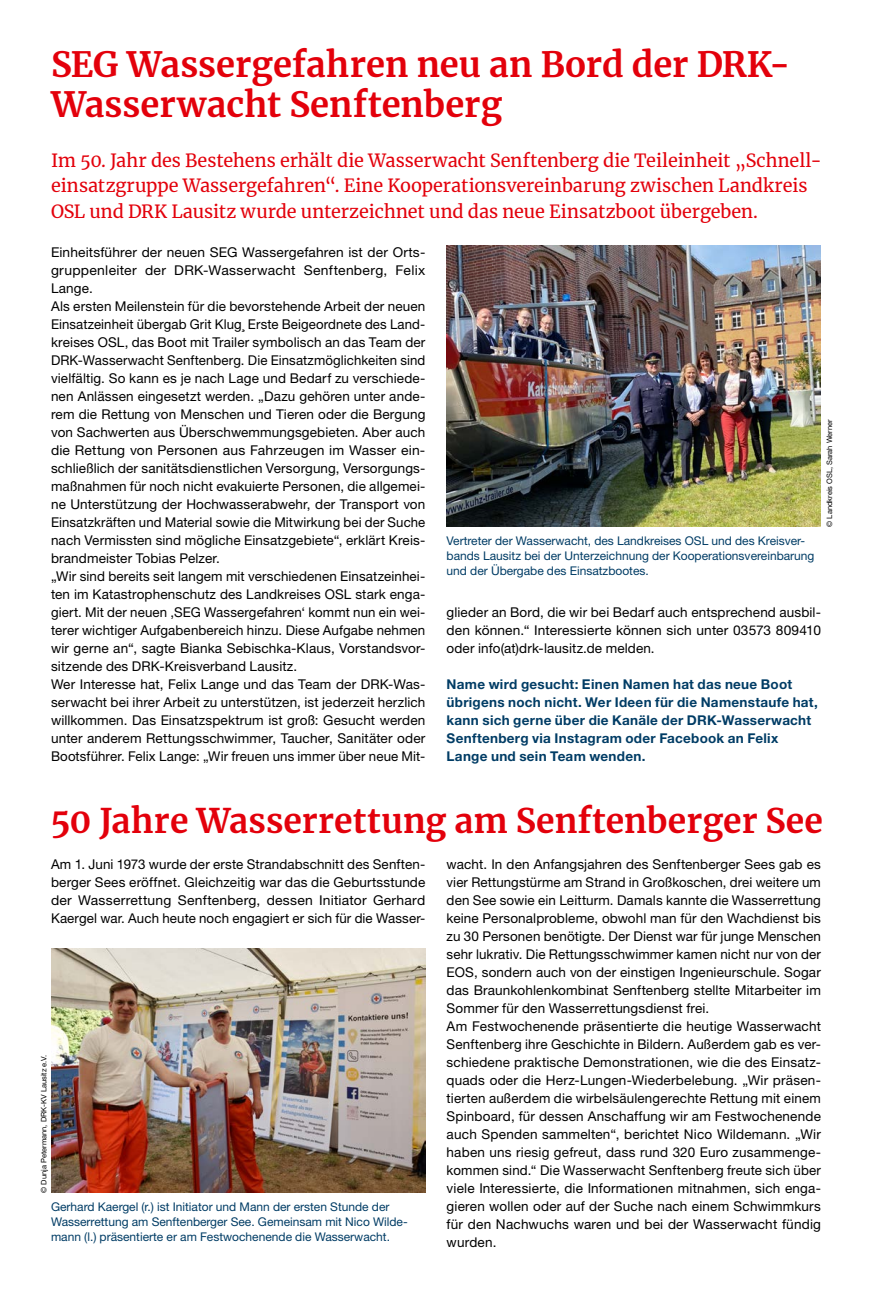
<style>
.page{position:relative;width:872px;height:1297px;background:#fff}
.page>*{position:absolute;margin:0;border:0;box-sizing:border-box;transform-origin:0 0}
.MGB_Headline_23{font:700 34.5px/40.5px "Merriweather";color:#e3000b}
.MGB_Headline_23-2{font:700 33.6px "Merriweather";letter-spacing:.005em;color:#e3000b}
.MGB_Subline{font:18px/25.5px "Merriweather";letter-spacing:-.005em;color:#e3000b}
.MGB_Copy{font:13.5px/18px "Helvetica Neue LT Pro";letter-spacing:.01em;color:#000;text-align:justify}
.MGB_Info{font:700 13.5px/18px "Helvetica Neue LT Pro";letter-spacing:.02em;color:#003c65}
.MGB_BU{font:12px/15px "Helvetica Neue LT Pro";color:#003c65}
.MGB_Fotocredits{font:7.5px "Helvetica Neue LT Pro";color:#000}
</style>
<div class="page">
<img style="left:51px;top:949px;width:374px;height:244px">
<img style="left:446px;top:246px;width:375px;height:281px">
<p class="MGB_Headline_23" style="left:51px;top:43px;width:741px">SEG Wassergefahren neu an Bord der DRK-<br>Wasserwacht Senftenberg</p>
<p class="MGB_Subline" style="left:51px;top:147px;width:768px">Im 50. Jahr des Bestehens erhält die Wasserwacht Senftenberg die Teileinheit „Schnell&shy;einsatzgruppe Wassergefahren“. Eine Kooperationsvereinbarung zwischen Landkreis<br>OSL und DRK Lausitz wurde unterzeichnet und das neue Einsatzboot übergeben.</p>
<p class="MGB_Copy" style="left:51px;top:242px;width:376px">Einheitsführer der neuen SEG Wassergefahren ist der Orts&shy;gruppenleiter der DRK-Wasserwacht Senftenberg, Felix Lange.</p>
<p class="MGB_Copy" style="left:51px;top:296px;width:376px">Als ersten Meilenstein für die bevorstehende Arbeit der neuen Einsatzeinheit übergab Grit Klug¸ Erste Beigeordnete des Land&shy;kreises OSL, das Boot mit Trailer symbolisch an das Team der DRK-Wasserwacht Senftenberg. Die Einsatzmöglichkeiten sind vielfältig. So kann es je nach Lage und Bedarf zu verschiede&shy;nen Anlässen eingesetzt werden. „Dazu gehören unter ande&shy;rem die Rettung von Menschen und Tieren oder die Bergung von Sachwerten aus Überschwemmungsgebieten. Aber auch die Rettung von Personen aus Fahrzeugen im Wasser ein&shy;schließlich der sanitätsdienstlichen Versorgung, Versorgungs&shy;maßnahmen für noch nicht evakuierte Personen, die allgemei&shy;ne Unterstützung der Hochwasserabwehr, der Transport von Einsatzkräften und Material sowie die Mitwirkung bei der Suche nach Vermissten sind mögliche Einsatzgebiete“, erklärt Kreis&shy;brandmeister Tobias Pelzer.</p>
<p class="MGB_Copy" style="left:51px;top:566px;width:376px">„Wir sind bereits seit langem mit verschiedenen Einsatzeinhei&shy;ten im Katastrophenschutz des Landkreises OSL stark enga&shy;giert. Mit der neuen ‚SEG Wassergefahren‘ kommt nun ein wei&shy;terer wichtiger Aufgabenbereich hinzu. Diese Aufgabe nehmen wir gerne an“, sagte Bianka Sebischka-Klaus, Vorstandsvor&shy;sitzende des DRK-Kreisverband Lausitz.</p>
<p class="MGB_Copy" style="left:51px;top:674px;width:376px">Wer Interesse hat, Felix Lange und das Team der DRK-Was&shy;serwacht bei ihrer Arbeit zu unterstützen, ist jederzeit herzlich willkommen. Das Einsatzspektrum ist groß: Gesucht werden unter anderem Rettungsschwimmer, Taucher, Sanitäter oder Bootsführer. Felix Lange: „Wir freuen uns immer über neue Mit-</p>
<p class="MGB_Fotocredits" style="left:825px;top:527px;width:109px;rotate:-90deg">© Landkreis OSL, Sarah Werner</p>
<p class="MGB_BU" style="left:446px;top:532px;width:369px">Vertreter der Wasserwacht, des Landkreises OSL und des Kreisver&shy;bands Lausitz bei der Unterzeichnung der Kooperationsvereinbarung und der Übergabe des Einsatzbootes.</p>
<p class="MGB_Copy" style="left:446px;top:602px;width:376px">glieder an Bord, die wir bei Bedarf auch entsprechend ausbil&shy;den können.“ Interessierte können sich unter 03573 809410 oder info(at)drk-lausitz.de melden.</p>
<p class="MGB_Info" style="left:446px;top:674px;width:373px">Name wird gesucht: Einen Namen hat das neue Boot übrigens noch nicht. Wer Ideen für die Namenstaufe hat, kann sich gerne über die Kanäle der DRK-Wasserwacht Senftenberg via Instagram oder Facebook an Felix Lange und sein Team wenden.</p>
<p class="MGB_Headline_23-2" style="left:50px;top:797px;width:774px">50 Jahre Wasserrettung am Senftenberger See</p>
<p class="MGB_Copy" style="left:51px;top:854px;width:376px">Am 1. Juni 1973 wurde der erste Strandabschnitt des Senften&shy;berger Sees eröffnet. Gleichzeitig war das die Geburtsstunde der Wasserrettung Senftenberg, dessen Initiator Gerhard Kaergel war. Auch heute noch engagiert er sich für die Wasser-</p>
<p class="MGB_Copy" style="left:446px;top:854px;width:376px">wacht. In den Anfangsjahren des Senftenberger Sees gab es vier Rettungstürme am Strand in Großkoschen, drei weitere um den See sowie ein Leitturm. Damals kannte die Wasserrettung keine Personalprobleme, obwohl man für den Wachdienst bis zu 30 Personen benötigte. Der Dienst war für junge Menschen sehr lukrativ. Die Rettungsschwimmer kamen nicht nur von der EOS, sondern auch von der einstigen Ingenieurschule. Sogar das Braunkohlenkombinat Senftenberg stellte Mitarbeiter im Sommer für den Wasserrettungsdienst frei.</p>
<p class="MGB_Copy" style="left:446px;top:1016px;width:376px">Am Festwochenende präsentierte die heutige Wasserwacht Senftenberg ihre Geschichte in Bildern. Außerdem gab es ver&shy;schiedene praktische Demonstrationen, wie die des Einsatz&shy;quads oder die Herz-Lungen-Wiederbelebung. „Wir präsen&shy;tierten außerdem die wirbelsäulengerechte Rettung mit einem Spinboard, für dessen Anschaffung wir am Festwochenende auch Spenden sammelten“, berichtet Nico Wildemann. „Wir haben uns riesig gefreut, dass rund 320 Euro zusammenge&shy;kommen sind.“ Die Wasserwacht Senftenberg freute sich über viele Interessierte, die Informationen mitnahmen, sich enga&shy;gieren wollen oder auf der Suche nach einem Schwimmkurs für den Nachwuchs waren und bei der Wasserwacht fündig wurden.</p>
<p class="MGB_Fotocredits" style="left:39px;top:1193px;width:139px;rotate:-90deg">© Dunja Petermann, DRK-KV Lausitz e.V.</p>
<p class="MGB_BU" style="left:51px;top:1198px;width:358px">Gerhard Kaergel (r.) ist Initiator und Mann der ersten Stunde der<br>Wasserrettung am Senftenberger See. Gemeinsam mit Nico Wilde&shy;mann (l.) präsentierte er am Festwochenende die Wasserwacht.</p>
</div>
